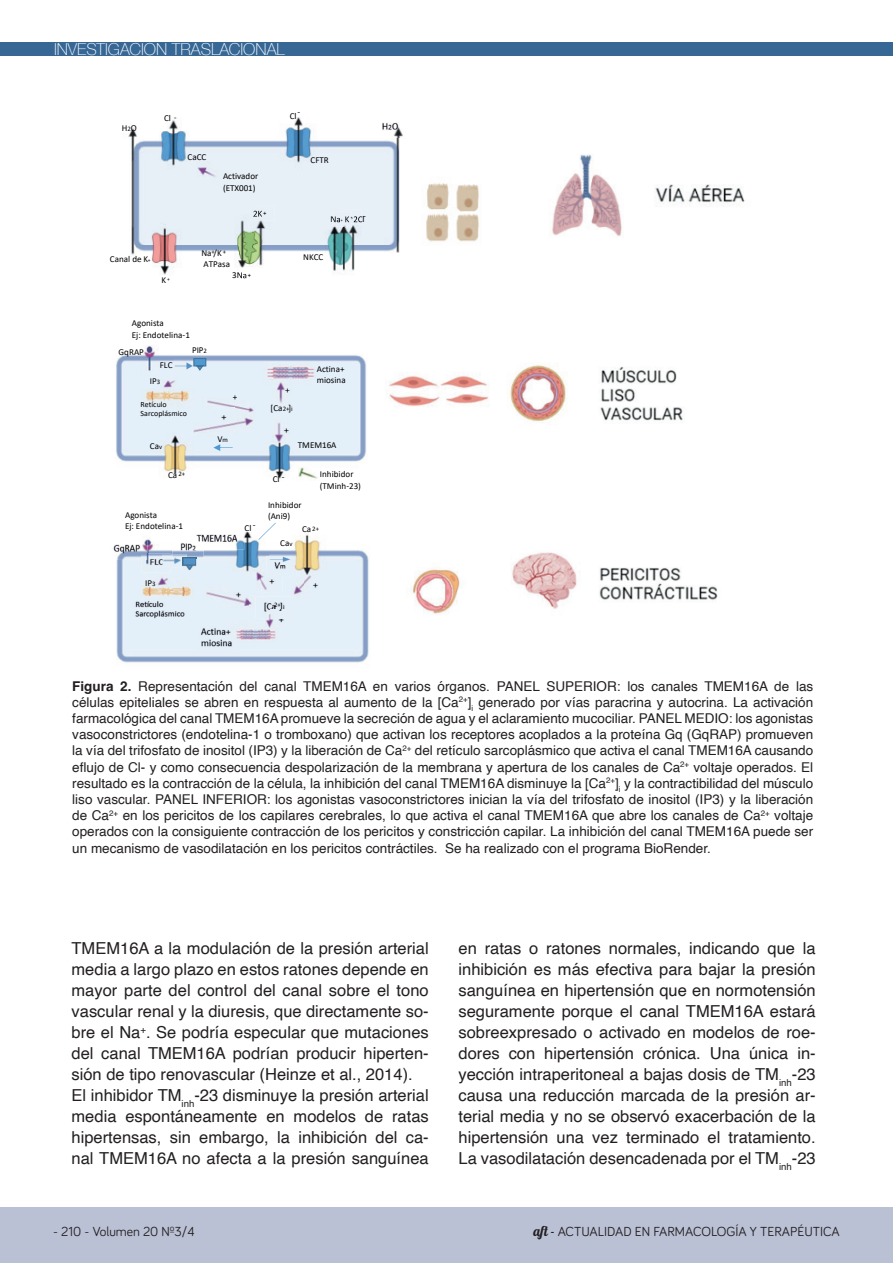
<style>
.page{position:relative;width:893px;height:1263px;background:#fff}
.page>*{position:absolute;margin:0;border:0;box-sizing:border-box;transform-origin:0 0}
.t1{font:16.5px/21px "Helvetica";color:#231f20}
.t2{font:100 16.5px "Helvetica Neue";color:#fff}
.t3{font:13.5px/16.2px "Helvetica";color:#231f20;text-align:justify}
.t4{font:13.5px "Bariol";color:#231f20}
.t5{font:9px/11.2px "Calibri";color:#000001}
.t6{font:7.95px/9px "Calibri";letter-spacing:.005em;color:#000001}
.t7{font:6.75px "Calibri";color:#000001}
.t8{font:5.7px "Calibri";color:#000001}
.s1{font-size:6.75px}
.s2{font-weight:700}
.s3{font-family:"Lobster 1.4"}
</style>
<div class="page">
<div style="left:0;top:42px;width:893px;height:13px;background:#366795"></div>
<div style="left:0;top:1207px;width:893px;height:56px;background:#bac1d5"></div>
<img style="left:128px;top:117px;width:617px;height:160px">
<img style="left:116px;top:345px;width:567px;height:134px">
<img style="left:116px;top:532px;width:602px;height:131px">
<img style="left:374px;top:117px;width:32px;height:21px">
<img style="left:131px;top:597px;width:58px;height:26px">
<img style="left:196px;top:624px;width:41px;height:30px">
<svg style="left:213px;top:444px;width:20px;height:7px"></svg>
<img style="left:113px;top:538px;width:35px;height:22px">
<img style="left:172px;top:537px;width:32px;height:22px">
<img style="left:141px;top:554px;width:30px;height:18px">
<svg style="left:141px;top:554px;width:7px;height:6px"></svg>
<img style="left:256px;top:597px;width:37px;height:21px">
<img style="left:189px;top:532px;width:55px;height:18px">
<img style="left:189px;top:537px;width:15px;height:13px">
<img style="left:266px;top:556px;width:27px;height:21px">
<img style="left:270px;top:555px;width:27px;height:9px">
<img style="left:270px;top:556px;width:23px;height:8px">
<svg style="left:258px;top:523px;width:18px;height:17px"></svg>
<img style="left:175px;top:359px;width:24px;height:14px">
<svg style="left:193px;top:358px;width:13px;height:13px"></svg>
<svg style="left:163px;top:554px;width:33px;height:16px"></svg>
<img style="left:240px;top:267px;width:19px;height:5px">
<svg style="left:240px;top:272px;width:19px;height:7px"></svg>
<img style="left:255px;top:205px;width:20px;height:15px">
<svg style="left:255px;top:211px;width:7px;height:6px"></svg>
<img style="left:332px;top:211px;width:20px;height:16px">
<img style="left:342px;top:210px;width:19px;height:15px">
<img style="left:342px;top:211px;width:10px;height:14px">
<svg style="left:332px;top:216px;width:29px;height:6px"></svg>
<img style="left:277px;top:380px;width:21px;height:21px">
<img style="left:213px;top:407px;width:22px;height:21px">
<img style="left:276px;top:420px;width:21px;height:21px">
<img style="left:305px;top:575px;width:21px;height:21px">
<img style="left:261px;top:571px;width:22px;height:21px">
<img style="left:266px;top:571px;width:17px;height:6px">
<img style="left:228px;top:584px;width:21px;height:22px">
<img style="left:271px;top:610px;width:21px;height:21px">
<p class="t2" style="left:54px;top:37px;width:232px">INVESTIGACIÓN TRASLACIONAL</p>
<p class="t5" style="left:122px;top:122px;width:17px">H<span class="s1">2</span>O</p>
<p class="t5" style="left:297px;top:106px;width:4px">-</p>
<p class="t5" style="left:164px;top:112px;width:8px">Cl</p>
<p class="t5" style="left:290px;top:110px;width:8px">Cl</p>
<p class="t5" style="left:188px;top:151px;width:20px">CaCC</p>
<p class="t5" style="left:223px;top:170px;width:37px">Activador (ETX001)</p>
<p class="t6" style="left:174px;top:112px;width:4px">-</p>
<p class="t5" style="left:253px;top:208px;width:11px">2K</p>
<p class="t5" style="left:311px;top:154px;width:20px">CFTR</p>
<p class="t5" style="left:330px;top:213px;width:36px">Na K 2Cl</p>
<p class="t5" style="left:363px;top:210px;width:4px">-</p>
<p class="t5" style="left:110px;top:253px;width:40px">Canal de K</p>
<p class="t5" style="left:201px;top:247px;width:30px">Na /K<br>ATPasa</p>
<p class="t5" style="left:303px;top:251px;width:22px">NKCC</p>
<p class="t5" style="left:162px;top:274px;width:6px">K</p>
<p class="t7" style="left:212px;top:247px;width:16px">+ +</p>
<p class="t8" style="left:148px;top:256px;width:4px">+</p>
<p class="t5" style="left:232px;top:269px;width:16px">3Na</p>
<p class="t8" style="left:167px;top:275px;width:4px">+</p>
<p class="t5" style="left:132px;top:317px;width:60px">Agonista<br>Ej: Endotelina-1</p>
<p class="t5" style="left:119px;top:346px;width:27px">GqRAP</p>
<p class="t5" style="left:160px;top:359px;width:14px">FLC</p>
<p class="t5" style="left:192px;top:344px;width:17px">PIP<span class="s1">2</span></p>
<p class="t5" style="left:150px;top:375px;width:12px">IP<span class="s1">3</span></p>
<p class="t6" style="left:141px;top:399px;width:48px">Retículo<br>Sarcoplásmico</p>
<p class="t5" style="left:150px;top:440px;width:14px">Ca<span class="s1">v</span></p>
<p class="t5" style="left:168px;top:469px;width:11px">Ca</p>
<p class="t7" style="left:178px;top:469px;width:8px">2+</p>
<p class="t5" style="left:125px;top:509px;width:60px">Agonista<br>Ej: Endotelina-1</p>
<p class="t5" style="left:233px;top:392px;width:6px">+</p>
<p class="t5" style="left:218px;top:433px;width:12px">V<span class="s1">m</span></p>
<p class="t5" style="left:271px;top:402px;width:24px">[Ca ]<span class="s1">i</span></p>
<p class="t7" style="left:283px;top:404px;width:8px">2+</p>
<p class="t5" style="left:317px;top:363px;width:30px">Actina+ miosina</p>
<p class="t5" style="left:273px;top:473px;width:13px">Cl -</p>
<p class="t5" style="left:298px;top:440px;width:40px">TMEM16A</p>
<p class="t5" style="left:320px;top:468px;width:43px">Inhibidor (TMinh-23)</p>
<p class="t5" style="left:268px;top:499px;width:35px">Inhibidor (Ani9)</p>
<p class="t5" style="left:245px;top:522px;width:8px">Cl</p>
<p class="t5" style="left:302px;top:523px;width:11px">Ca</p>
<p class="t5" style="left:280px;top:537px;width:14px">Ca<span class="s1">v</span></p>
<p class="t5" style="left:253px;top:519px;width:4px">-</p>
<p class="t7" style="left:312px;top:524px;width:8px">2+</p>
<p class="t5" style="left:145px;top:577px;width:12px">IP<span class="s1">3</span></p>
<p class="t7" style="left:274px;top:600px;width:8px">2+</p>
<p class="t3" style="left:72px;top:678px;width:742px"><span class="s2">Figura 2.</span> Representación del canal TMEM16A en varios órganos. PANEL SUPERIOR: los canales TMEM16A de las células epiteliales se abren en respuesta al aumento de la [Ca<sup>2+</sup>]<sub>i</sub> generado por vías paracrina y autocrina. La activación farmacológica del canal TMEM16A promueve la secreción de agua y el aclaramiento mucociliar. PANEL MEDIO: los agonistas vasoconstrictores (endotelina-1 o tromboxano) que activan los receptores acoplados a la proteína Gq (GqRAP) promueven la vía del trifosfato de inositol (IP3) y la liberación de Ca<sup>2+</sup> del retículo sarcoplásmico que activa el canal TMEM16A causando eflujo de Cl- y como consecuencia despolarización de la membrana y apertura de los canales de Ca<sup>2+</sup> voltaje operados. El resultado es la contracción de la célula, la inhibición del canal TMEM16A disminuye la [Ca<sup>2+</sup>]<sub>i</sub> y la contractibilidad del músculo liso vascular. PANEL INFERIOR: los agonistas vasoconstrictores inician la vía del trifosfato de inositol (IP3) y la liberación de Ca<sup>2+</sup> en los pericitos de los capilares cerebrales, lo que activa el canal TMEM16A que abre los canales de Ca<sup>2+</sup> voltaje operados con la consiguiente contracción de los pericitos y constricción capilar. La inhibición del canal TMEM16A puede ser un mecanismo de vasodilatación en los pericitos contráctiles. Se ha realizado con el programa BioRender.</p>
<p class="t1" style="left:72px;top:938px;width:359px">TMEM16A a la modulación de la presión arterial media a largo plazo en estos ratones depende en mayor parte del control del canal sobre el tono vascular renal y la diuresis, que directamente so&shy;bre el Na<sup>+</sup>. Se podría especular que mutaciones del canal TMEM16A podrían producir hiperten&shy;sión de tipo renovascular (Heinze et al., 2014).<br>El inhibidor TM<sub>inh</sub>-23 disminuye la presión arterial media espontáneamente en modelos de ratas hipertensas, sin embargo, la inhibición del ca&shy;nal TMEM16A no afecta a la presión sanguínea</p>
<p class="t1" style="left:458px;top:938px;width:359px;text-align:justify">en ratas o ratones normales, indicando que la inhibición es más efectiva para bajar la presión sanguínea en hipertensión que en normotensión seguramente porque el canal TMEM16A estará sobreexpresado o activado en modelos de roe&shy;dores con hipertensión crónica. Una única in&shy;yección intraperitoneal a bajas dosis de TM<sub>inh</sub>-23 causa una reducción marcada de la presión ar&shy;terial media y no se observó exacerbación de la hipertensión una vez terminado el tratamiento.<br>La vasodilatación desencadenada por el TM<sub>inh</sub>-23</p>
<p class="t4" style="left:53px;top:1222px;width:143px">- 210 - Volumen 20 Nº3/4</p>
<p class="t4" style="left:533px;top:1222px;width:308px"><span class="s3">aft-</span> ACTUALIDAD EN FARMACOLOGÍA Y TERAPÉUTICA</p>
</div>
